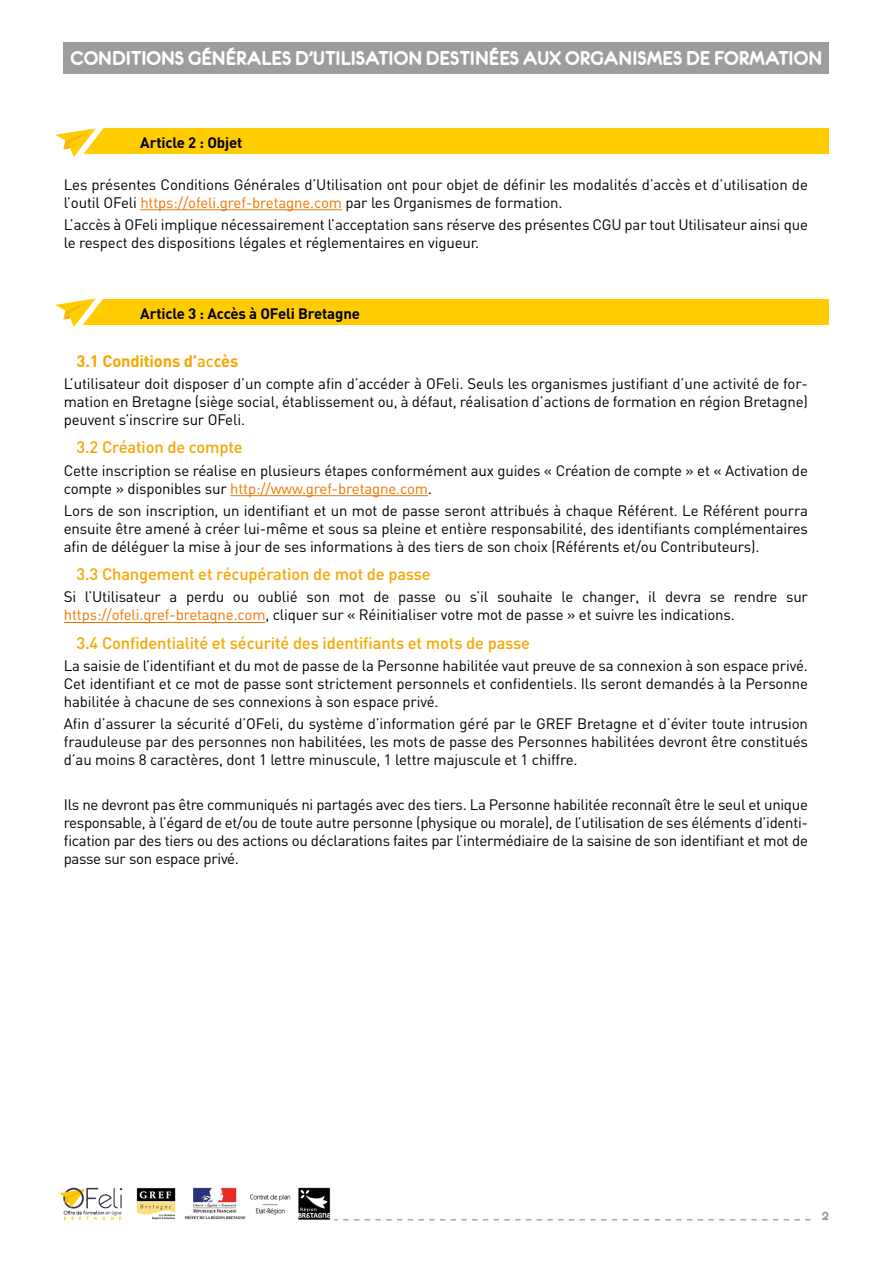
<style>
.page{position:relative;width:893px;height:1263px;background:#fff}
.page>*{position:absolute;margin:0;border:0;box-sizing:border-box;transform-origin:0 0}
.t1{font:21.3px "Eurofurencebold";color:#fff}
.sous_titre{font:500 16.5px "DIN";letter-spacing:-.01em;color:#f7a600}
.sous_titre-2{font:700 16.5px "DIN";letter-spacing:-.01em;color:#f7a600}
.texte{font:15px/18px "DIN";letter-spacing:-.01em;color:#000;text-align:justify}
.texte_de_bloc_jaune{font:700 15px "DIN";letter-spacing:-.01em;color:#000}
.t2{font:15px "Eurofurencebold";color:#9d9d9c}
.s1{color:#ee7601}
.s2{font-weight:500}
</style>
<div class="page">
<div style="left:64px;top:43px;width:765px;height:31px;background:#9d9d9c"></div>
<svg style="left:334px;top:1219px;width:476px;height:1px"></svg>
<img style="left:59px;top:1187px;width:272px;height:34px">
<hr style="left:140px;top:209px;width:202px;height:1px;background:#ee7601">
<hr style="left:230px;top:495px;width:198px;height:1px;background:#ee7601">
<hr style="left:64px;top:622px;width:201px;height:1px;background:#ee7601">
<div style="left:64px;top:129px;width:765px;height:25px;background:#fc0"></div>
<div style="left:64px;top:300px;width:765px;height:25px;background:#fc0"></div>
<svg style="left:55px;top:128px;width:50px;height:29px"></svg>
<svg style="left:55px;top:298px;width:50px;height:29px"></svg>
<h1 class="t1" style="left:71px;top:48px;width:753px">CONDITIONS GÉNÉRALES D’UTILISATION DESTINÉES AUX ORGANISMES DE FORMATION</h1>
<p class="texte_de_bloc_jaune" style="left:140px;top:132px;width:104px">Article 2 : Objet</p>
<p class="texte" style="left:64px;top:175px;width:746px">Les présentes Conditions Générales d’Utilisation ont pour objet de définir les modalités d’accès et d’utilisation de l’outil OFeli <span class="s1">https://ofeli.gref-bretagne.com</span> par les Organismes de formation.</p>
<p class="texte" style="left:64px;top:215px;width:746px">L’accès à OFeli implique nécessairement l’acceptation sans réserve des présentes CGU par tout Utilisateur ainsi que le respect des dispositions légales et réglementaires en vigueur.</p>
<p class="texte_de_bloc_jaune" style="left:140px;top:303px;width:221px">Article 3 : Accès à OFeli Bretagne</p>
<p class="sous_titre-2" style="left:77px;top:350px;width:163px">3.1 Conditions d’<span class="s2">ac</span>cès</p>
<p class="texte" style="left:64px;top:374px;width:746px">L’utilisateur doit disposer d’un compte afin d’accéder à OFeli. Seuls les organismes justifiant d’une activité de for&shy;mation en Bretagne (siège social, établissement ou, à défaut, réalisation d’actions de formation en région Bretagne) peuvent s’inscrire sur OFeli.</p>
<p class="sous_titre" style="left:77px;top:437px;width:168px">3.2 Création de compte</p>
<p class="texte" style="left:64px;top:461px;width:746px">Cette inscription se réalise en plusieurs étapes conformément aux guides « Création de compte » et « Activation de compte » disponibles sur <span class="s1">http://www.gref-bretagne.com</span>.</p>
<p class="texte" style="left:64px;top:501px;width:746px">Lors de son inscription, un identifiant et un mot de passe seront attribués à chaque Référent. Le Référent pourra ensuite être amené à créer lui-même et sous sa pleine et entière responsabilité, des identifiants complémentaires afin de déléguer la mise à jour de ses informations à des tiers de son choix (Référents et/ou Contributeurs).</p>
<p class="sous_titre" style="left:77px;top:564px;width:356px">3.3 Changement et récupération de mot de passe</p>
<p class="texte" style="left:64px;top:588px;width:746px">Si l’Utilisateur a perdu ou oublié son mot de passe ou s’il souhaite le changer, il devra se rendre sur <span class="s1">https://ofeli.gref-bretagne.com</span>, cliquer sur « Réinitialiser votre mot de passe » et suivre les indications.</p>
<p class="sous_titre" style="left:77px;top:632px;width:455px">3.4 Confidentialité et sécurité des identifiants et mots de passe</p>
<p class="texte" style="left:64px;top:656px;width:746px">La saisie de l’identifiant et du mot de passe de la Personne habilitée vaut preuve de sa connexion à son espace privé.<br>Cet identifiant et ce mot de passe sont strictement personnels et confidentiels. Ils seront demandés à la Personne habilitée à chacune de ses connexions à son espace privé.</p>
<p class="texte" style="left:64px;top:714px;width:746px">Afin d’assurer la sécurité d’OFeli, du système d’information géré par le GREF Bretagne et d’éviter toute intrusion frauduleuse par des personnes non habilitées, les mots de passe des Personnes habilitées devront être constitués d’au moins 8 caractères, dont 1 lettre minuscule, 1 lettre majuscule et 1 chiffre.</p>
<p class="texte" style="left:64px;top:795px;width:746px">Ils ne devront pas être communiqués ni partagés avec des tiers. La Personne habilitée reconnaît être le seul et unique responsable, à l’égard de et/ou de toute autre personne (physique ou morale), de l’utilisation de ses éléments d’identi&shy;fication par des tiers ou des actions ou déclarations faites par l’intermédiaire de la saisine de son identifiant et mot de passe sur son espace privé.</p>
<p class="t2" style="left:821px;top:1208px;width:9px">2</p>
</div>
